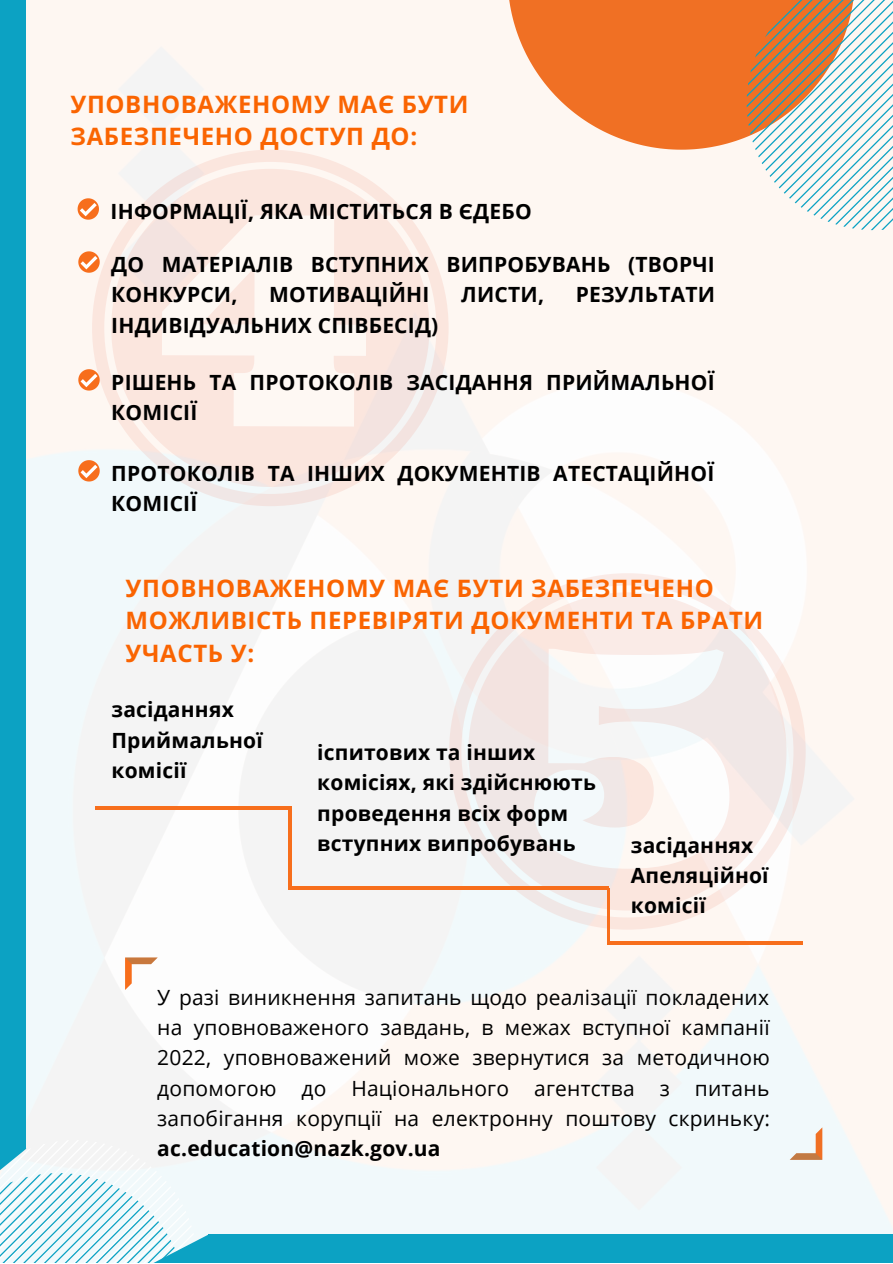
<style>
.page{position:relative;width:893px;height:1264px;background:#fff}
.page>*{position:absolute;margin:0;border:0;box-sizing:border-box;transform-origin:0 0}
.t1{font:700 24px/32.5px "Open Sans";letter-spacing:.025em;color:#fa6401}
.t2{font:700 21px/30.3px "Open Sans";letter-spacing:.01em;color:#000}
.t3{font:21px/30.3px "Open Sans";letter-spacing:.01em;color:#000;text-align:justify}
</style>
<div class="page">
<img style="left:26px;top:0;width:866px;height:1233px">
<svg style="left:507px;top:0;width:239px;height:150px;fill:#f07024"></svg>
<svg style="left:746px;top:0;width:147px;height:230px"></svg>
<div style="left:208px;top:1233px;width:684px;height:29px;background:#0ca2c3"></div>
<div style="left:0;top:0;width:26px;height:1148px;background:#0ca2c3"></div>
<svg style="left:0;top:1140px;width:209px;height:122px"></svg>
<svg style="left:92px;top:150px;width:356px;height:356px;fill:#fbe6e0"></svg>
<svg style="left:162px;top:215px;width:204px;height:211px"></svg>
<svg style="left:449px;top:573px;width:356px;height:356px;fill:#f4ebe7"></svg>
<svg style="left:533px;top:648px;width:196px;height:220px"></svg>
<svg style="left:78px;top:198px;width:21px;height:22px"></svg>
<svg style="left:78px;top:251px;width:22px;height:22px"></svg>
<svg style="left:78px;top:369px;width:22px;height:21px"></svg>
<svg style="left:78px;top:460px;width:22px;height:21px"></svg>
<svg style="left:789px;top:1127px;width:33px;height:32px"></svg>
<svg style="left:125px;top:957px;width:33px;height:33px"></svg>
<hr style="left:96px;top:806px;width:193px;height:3px;background:#f76e1c">
<hr style="left:292px;top:886px;width:317px;height:4px;background:#f76e1c">
<hr style="left:608px;top:941px;width:195px;height:3px;background:#f76e1c">
<hr style="left:288px;top:806px;width:4px;height:83px;background:#f76e1c">
<hr style="left:607px;top:888px;width:2px;height:57px;background:#f76e1c">
<p class="t1" style="left:70px;top:87px;width:399px">УПОВНОВАЖЕНОМУ МАЄ БУТИ<br>ЗАБЕЗПЕЧЕНО ДОСТУП ДО:</p>
<p class="t2" style="left:111px;top:195px;width:422px">ІНФОРМАЦІЇ, ЯКА МІСТИТЬСЯ В ЄДЕБО</p>
<p class="t2" style="left:111px;top:248px;width:605px">ДО МАТЕРІАЛІВ ВСТУПНИХ ВИПРОБУВАНЬ (ТВОРЧІ<br>КОНКУРСИ,</p>
<p class="t2" style="left:269px;top:279px;width:162px">МОТИВАЦІЙНІ</p>
<p class="t2" style="left:461px;top:279px;width:84px">ЛИСТИ,</p>
<p class="t2" style="left:575px;top:279px;width:141px">РЕЗУЛЬТАТИ</p>
<p class="t2" style="left:111px;top:309px;width:328px">ІНДИВІДУАЛЬНИХ СПІВБЕСІД)</p>
<p class="t2" style="left:111px;top:366px;width:605px">РІШЕНЬ ТА ПРОТОКОЛІВ ЗАСІДАННЯ ПРИЙМАЛЬНОЇ<br>КОМІСІЇ</p>
<p class="t2" style="left:111px;top:457px;width:604px">ПРОТОКОЛІВ ТА ІНШИХ ДОКУМЕНТІВ АТЕСТАЦІЙНОЇ<br>КОМІСІЇ</p>
<p class="t1" style="left:126px;top:571px;width:639px">УПОВНОВАЖЕНОМУ МАЄ БУТИ ЗАБЕЗПЕЧЕНО<br>МОЖЛИВІСТЬ ПЕРЕВІРЯТИ ДОКУМЕНТИ ТА БРАТИ<br>УЧАСТЬ У:</p>
<p class="t2" style="left:111px;top:694px;width:153px">засіданнях<br>Приймальної комісії</p>
<p class="t2" style="left:317px;top:736px;width:280px">іспитових та інших комісіях, які здійснюють проведення всіх форм вступних випробувань</p>
<p class="t2" style="left:630px;top:829px;width:139px">засіданнях<br>Апеляційної комісії</p>
<p class="t3" style="left:157px;top:981px;width:614px">У разі виникнення запитань щодо реалізації покладених на уповноваженого завдань, в межах вступної кампанії 2022, уповноважений може звернутися за методичною допомогою до Національного агентства з питань запобігання корупції на електронну поштову скриньку:</p>
<p class="t2" style="left:157px;top:1133px;width:285px">ac.education@nazk.gov.ua</p>
</div>
